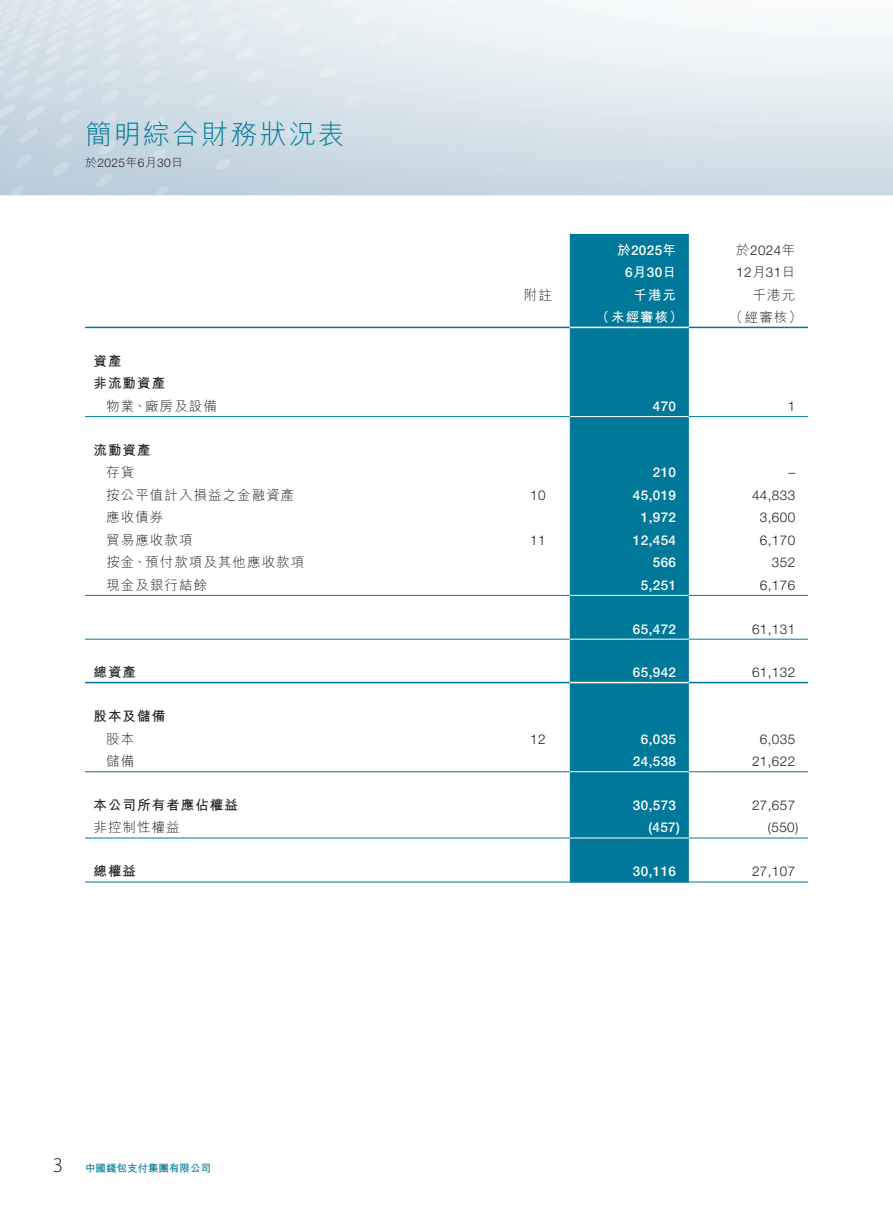
<style>
.page{position:relative;width:893px;height:1212px;background:#fff}
.page>*{position:absolute;margin:0;border:0;box-sizing:border-box;transform-origin:0 0}
.t1{font:300 27px "M Hei HK";letter-spacing:.08em;color:#007899}
.t2{font:300 13.5px/22.5px "Helvetica Neue LT Std";letter-spacing:.03em;color:#231f20}
.t3{font:500 13.5px/22.5px "Helvetica Neue LT Std";letter-spacing:.03em;color:#fff;text-align:center}
.t4{font:300 13.5px "M Hei HK";letter-spacing:.08em;color:#231f20}
.t5{font:700 13.5px/22.5px "M Hei HK";letter-spacing:.08em;color:#231f20}
.t6{font:700 13.5px "M Hei HK";letter-spacing:.08em;color:#fff}
.t7{font:300 12px "Helvetica Neue LT Std";letter-spacing:.03em;color:#231f20}
.t8{font:700 10.5px "M Hei HK";color:#007899}
.s1{font-family:"M Hei HK"}
.s2{font-family:"M Hei HK";font-weight:700}
.s3{font-family:"Myriad Pro";font-weight:300;font-size:21px;color:#231f20}
</style>
<div class="page">
<div style="left:570px;top:234px;width:119px;height:648px;background:#007899"></div>
<hr style="left:85px;top:327px;width:421px;height:1px;background:#007899">
<hr style="left:506px;top:327px;width:64px;height:1px;background:#007899">
<hr style="left:570px;top:327px;width:119px;height:1px;background:#fff">
<hr style="left:689px;top:327px;width:119px;height:1px;background:#007899">
<hr style="left:85px;top:416px;width:421px;height:1px;background:#007899">
<hr style="left:506px;top:416px;width:64px;height:1px;background:#007899">
<hr style="left:570px;top:416px;width:119px;height:1px;background:#fff">
<hr style="left:689px;top:416px;width:119px;height:1px;background:#007899">
<hr style="left:85px;top:595px;width:421px;height:1px;background:#007899">
<hr style="left:506px;top:595px;width:64px;height:1px;background:#007899">
<hr style="left:570px;top:595px;width:119px;height:1px;background:#fff">
<hr style="left:689px;top:595px;width:119px;height:1px;background:#007899">
<hr style="left:85px;top:639px;width:421px;height:1px;background:#007899">
<hr style="left:506px;top:639px;width:64px;height:1px;background:#007899">
<hr style="left:570px;top:639px;width:119px;height:1px;background:#fff">
<hr style="left:689px;top:639px;width:119px;height:1px;background:#007899">
<hr style="left:85px;top:682px;width:421px;height:1px;background:#007899">
<hr style="left:506px;top:682px;width:64px;height:1px;background:#007899">
<hr style="left:570px;top:682px;width:119px;height:1px;background:#fff">
<hr style="left:689px;top:682px;width:119px;height:1px;background:#007899">
<hr style="left:85px;top:771px;width:421px;height:1px;background:#007899">
<hr style="left:506px;top:771px;width:64px;height:1px;background:#007899">
<hr style="left:570px;top:771px;width:119px;height:1px;background:#fff">
<hr style="left:689px;top:771px;width:119px;height:1px;background:#007899">
<hr style="left:85px;top:838px;width:421px;height:1px;background:#007899">
<hr style="left:506px;top:838px;width:64px;height:1px;background:#007899">
<hr style="left:570px;top:838px;width:119px;height:1px;background:#fff">
<hr style="left:689px;top:838px;width:119px;height:1px;background:#007899">
<hr style="left:85px;top:882px;width:421px;height:1px;background:#007899">
<hr style="left:506px;top:882px;width:64px;height:1px;background:#007899">
<hr style="left:570px;top:882px;width:119px;height:1px;background:#007899">
<hr style="left:689px;top:882px;width:119px;height:1px;background:#007899">
<h1 class="t1" style="left:85px;top:120px;width:261px">簡明綜合財務狀況表</h1>
<p class="t7" style="left:85px;top:155px;width:100px"><span class="s1">於</span>2025<span class="s1">年</span>6<span class="s1">月</span>30<span class="s1">日</span></p>
<p class="t3" style="left:617px;top:238px;width:60px"><span class="s2">於</span>2025<span class="s2">年<br></span>6<span class="s2">月</span>30<span class="s2">日</span></p>
<p class="t2" style="left:736px;top:238px;width:60px"><span class="s1">於</span>2024<span class="s1">年<br></span>12<span class="s1">月</span>31<span class="s1">日</span></p>
<p class="t4" style="left:524px;top:288px;width:30px">附註</p>
<p class="t6" style="left:633px;top:285px;width:44px">千港元</p>
<p class="t4" style="left:753px;top:288px;width:44px">千港元</p>
<p class="t6" style="left:596px;top:307px;width:88px">（未經審核）</p>
<p class="t4" style="left:730px;top:310px;width:74px">（經審核）</p>
<p class="t5" style="left:94px;top:349px;width:73px">資產<br>非流動資產</p>
<p class="t4" style="left:106px;top:399px;width:112px">物業、廠房及設備</p>
<p class="t3" style="left:653px;top:395px;width:25px">470</p>
<p class="t2" style="left:788px;top:395px;width:9px">1</p>
<p class="t5" style="left:94px;top:437px;width:59px">流動資產</p>
<p class="t4" style="left:106px;top:465px;width:30px">存貨</p>
<p class="t3" style="left:653px;top:461px;width:25px">210</p>
<p class="t2" style="left:788px;top:461px;width:8px">–</p>
<p class="t4" style="left:106px;top:488px;width:190px">按公平值計入損益之金融資產</p>
<p class="t2" style="left:530px;top:483px;width:17px">10</p>
<p class="t3" style="left:633px;top:484px;width:45px">45,019</p>
<p class="t2" style="left:752px;top:483px;width:45px">44,833</p>
<p class="t4" style="left:106px;top:510px;width:59px">應收債券</p>
<p class="t3" style="left:641px;top:506px;width:37px">1,972</p>
<p class="t2" style="left:760px;top:506px;width:37px">3,600</p>
<p class="t4" style="left:106px;top:533px;width:88px">貿易應收款項</p>
<p class="t2" style="left:530px;top:528px;width:17px">11</p>
<p class="t3" style="left:633px;top:529px;width:45px">12,454</p>
<p class="t2" style="left:760px;top:528px;width:37px">6,170</p>
<p class="t4" style="left:106px;top:555px;width:199px">按金、預付款項及其他應收款項</p>
<p class="t3" style="left:653px;top:551px;width:25px">566</p>
<p class="t2" style="left:772px;top:551px;width:25px">352</p>
<p class="t4" style="left:106px;top:578px;width:102px">現金及銀行結餘</p>
<p class="t3" style="left:641px;top:574px;width:37px">5,251</p>
<p class="t2" style="left:760px;top:573px;width:37px">6,176</p>
<p class="t3" style="left:633px;top:617px;width:45px">65,472</p>
<p class="t2" style="left:752px;top:617px;width:45px">61,131</p>
<p class="t5" style="left:94px;top:660px;width:44px">總資產</p>
<p class="t3" style="left:633px;top:661px;width:45px">65,942</p>
<p class="t2" style="left:752px;top:661px;width:45px">61,132</p>
<p class="t5" style="left:94px;top:704px;width:73px">股本及儲備</p>
<p class="t4" style="left:106px;top:732px;width:30px">股本</p>
<p class="t2" style="left:530px;top:727px;width:17px">12</p>
<p class="t3" style="left:641px;top:727px;width:37px">6,035</p>
<p class="t2" style="left:760px;top:727px;width:37px">6,035</p>
<p class="t4" style="left:106px;top:754px;width:30px">儲備</p>
<p class="t3" style="left:633px;top:750px;width:45px">24,538</p>
<p class="t2" style="left:752px;top:750px;width:45px">21,622</p>
<p class="t5" style="left:94px;top:792px;width:146px">本公司所有者應佔權益</p>
<p class="t3" style="left:633px;top:794px;width:45px">30,573</p>
<p class="t2" style="left:752px;top:793px;width:45px">27,657</p>
<p class="t4" style="left:94px;top:820px;width:88px">非控制性權益</p>
<p class="t3" style="left:648px;top:816px;width:33px">(457)</p>
<p class="t2" style="left:768px;top:816px;width:32px">(550)</p>
<p class="t5" style="left:94px;top:859px;width:44px">總權益</p>
<p class="t3" style="left:633px;top:860px;width:45px">30,116</p>
<p class="t2" style="left:752px;top:860px;width:45px">27,107</p>
<p class="t8" style="left:53px;top:1160px;width:160px"><span class="s3">3</span> 中國錢包支付集團有限公司</p>
</div>
